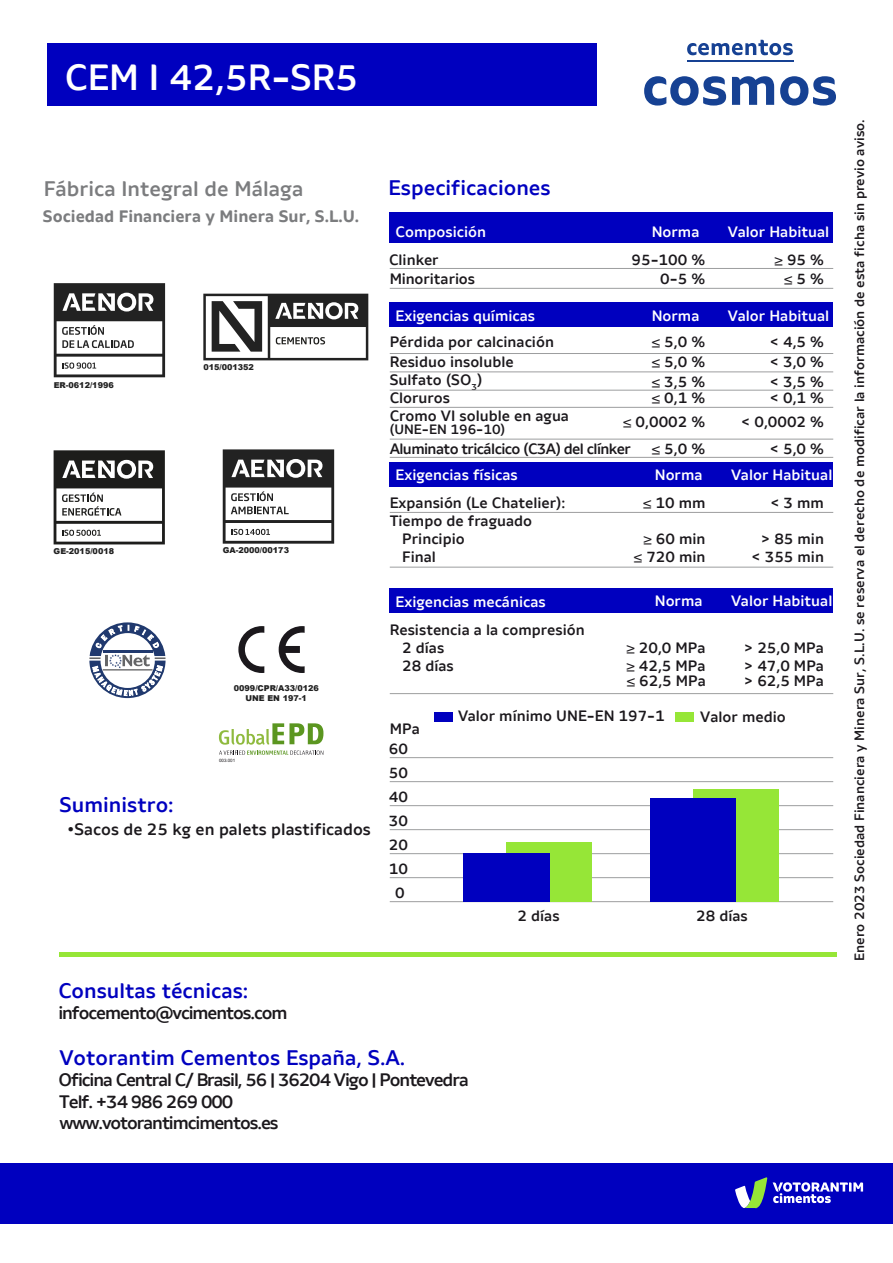
<style>
.page{position:relative;width:893px;height:1263px;background:#fff}
.page>*{position:absolute;margin:0;border:0;box-sizing:border-box;transform-origin:0 0}
.t1{font:500 36.3px "Votorantim Sans";color:#fff}
.t2{font:500 21px "Votorantim Sans";color:#0000bf}
.t3{font:500 21px "Votorantim Sans";color:#7b7c7e}
.t4{font:500 18px/21.6px "Votorantim Sans";letter-spacing:-.06em;color:#1b181c}
.t5{font:700 16.5px "Votorantim Sans";color:#7b7c7e}
.t6{font:500 16.5px "Votorantim Sans";color:#1b181c}
.t7{font:500 15px/18px "Votorantim Sans";color:#1b181c}
.t8{font:500 15px "Votorantim Sans";color:#fff}
.t9{font:500 15px "Votorantim Sans";letter-spacing:-.04em;color:#1b181c}
.t10{font:500 13.5px "Votorantim Sans";color:#1b181c}
.t11{font:900 8.1px "Arial";color:#222}
.t12{font:4.5px "Arial";color:#1b181c}
.s1{font-family:"Frutiger Next Pro";font-stretch:condensed}
</style>
<div class="page">
<hr style="left:390px;top:268px;width:443px;height:1px;background:#9d9e9f">
<hr style="left:390px;top:371px;width:443px;height:1px;background:#9d9e9f">
<hr style="left:390px;top:757px;width:443px;height:1px;background:#9d9e9f">
<hr style="left:390px;top:781px;width:443px;height:1px;background:#9d9e9f">
<hr style="left:390px;top:805px;width:443px;height:1px;background:#9d9e9f">
<hr style="left:390px;top:829px;width:443px;height:1px;background:#9d9e9f">
<hr style="left:390px;top:853px;width:443px;height:1px;background:#9d9e9f">
<hr style="left:390px;top:877px;width:443px;height:1px;background:#9d9e9f">
<div style="left:390px;top:212px;width:443px;height:31px;background:#0000bf"></div>
<div style="left:390px;top:303px;width:443px;height:24px;background:#0000bf"></div>
<hr style="left:390px;top:288px;width:443px;height:1px;background:#9d9e9f">
<hr style="left:390px;top:353px;width:443px;height:1px;background:#9d9e9f">
<hr style="left:390px;top:390px;width:443px;height:1px;background:#9d9e9f">
<hr style="left:390px;top:457px;width:443px;height:1px;background:#9d9e9f">
<hr style="left:390px;top:407px;width:443px;height:1px;background:#9d9e9f">
<hr style="left:390px;top:439px;width:443px;height:1px;background:#9d9e9f">
<hr style="left:390px;top:901px;width:443px;height:1px;background:#9d9e9f">
<div style="left:434px;top:712px;width:19px;height:9px;background:#0000bf"></div>
<div style="left:676px;top:712px;width:18px;height:9px;background:#96e637"></div>
<hr style="left:390px;top:512px;width:443px;height:1px;background:#9d9e9f">
<hr style="left:390px;top:567px;width:443px;height:1px;background:#9d9e9f">
<div style="left:390px;top:462px;width:443px;height:24px;background:#0000bf"></div>
<div style="left:390px;top:589px;width:443px;height:24px;background:#0000bf"></div>
<hr style="left:390px;top:693px;width:443px;height:1px;background:#9d9e9f">
<svg style="left:238px;top:626px;width:67px;height:47px"></svg>
<svg style="left:89px;top:622px;width:77px;height:76px"></svg>
<div style="left:506px;top:842px;width:85px;height:60px;background:#96e637"></div>
<div style="left:464px;top:854px;width:86px;height:48px;background:#0000bf"></div>
<div style="left:693px;top:789px;width:86px;height:113px;background:#96e637"></div>
<div style="left:651px;top:799px;width:85px;height:103px;background:#0000bf"></div>
<svg style="left:219px;top:723px;width:104px;height:32px"></svg>
<svg style="left:54px;top:283px;width:111px;height:94px"></svg>
<svg style="left:223px;top:449px;width:111px;height:95px"></svg>
<svg style="left:203px;top:294px;width:165px;height:66px"></svg>
<div style="left:0;top:1163px;width:893px;height:61px;background:#0000bf"></div>
<svg style="left:773px;top:1182px;width:90px;height:21px"></svg>
<svg style="left:735px;top:1177px;width:32px;height:32px"></svg>
<div style="left:59px;top:952px;width:778px;height:5px;background:#96e637"></div>
<div style="left:97px;top:44px;width:500px;height:62px;background:#0000bf"></div>
<div style="left:47px;top:44px;width:343px;height:62px;background:#0000bf"></div>
<svg style="left:644px;top:76px;width:82px;height:30px"></svg>
<svg style="left:732px;top:76px;width:42px;height:29px"></svg>
<svg style="left:780px;top:76px;width:56px;height:30px"></svg>
<hr style="left:687px;top:60px;width:106px;height:2px;background:#164193">
<svg style="left:687px;top:40px;width:106px;height:15px"></svg>
<svg style="left:54px;top:450px;width:111px;height:94px"></svg>
<h1 class="t1" style="left:65px;top:56px;width:295px">CEM I 42,5R-SR5</h1>
<h2 class="t3" style="left:44px;top:177px;width:261px">Fábrica Integral de Málaga</h2>
<p class="t5" style="left:43px;top:206px;width:318px">Sociedad Financiera y Minera Sur, S.L.U.</p>
<p class="t11" style="left:54px;top:379px;width:62px">ER-0612/1996</p>
<p class="t11" style="left:54px;top:545px;width:62px">GE-2015/0018</p>
<p class="t11" style="left:203px;top:361px;width:52px">015/001352</p>
<p class="t11" style="left:223px;top:545px;width:68px">GA-2000/00173</p>
<p class="t11" style="left:234px;top:682px;width:87px">0099/CPR/A33/0126</p>
<p class="t11" style="left:245px;top:692px;width:63px">UNE EN 197-1</p>
<p class="t12" style="left:219px;top:757px;width:18px">003.001</p>
<h2 class="t2" style="left:60px;top:792px;width:116px">Suministro:</h2>
<p class="t6" style="left:67px;top:820px;width:305px">•Sacos de 25 kg en palets plastificados</p>
<h2 class="t2" style="left:389px;top:175px;width:164px">Especificaciones</h2>
<p class="t8" style="left:396px;top:223px;width:92px">Composición</p>
<p class="t8" style="left:652px;top:223px;width:49px">Norma</p>
<p class="t8" style="left:728px;top:223px;width:103px">Valor Habitual</p>
<p class="t7" style="left:389px;top:250px;width:88px;line-height:19.5px">Clinker<br>Minoritarios</p>
<p class="t7" style="left:775px;top:250px;width:51px;line-height:19.5px;text-align:right"><span class="s1">≥</span> 95 % <span class="s1">≤</span> 5 %</p>
<p class="t7" style="left:632px;top:249px;width:75px;line-height:19.5px;text-align:right">95-100 %<br>0-5 %</p>
<p class="t8" style="left:396px;top:307px;width:141px">Exigencias químicas</p>
<p class="t8" style="left:652px;top:307px;width:49px">Norma</p>
<p class="t8" style="left:728px;top:307px;width:103px">Valor Habitual</p>
<p class="t7" style="left:390px;top:333px;width:166px">Pérdida por calcinación</p>
<p class="t7" style="left:652px;top:333px;width:55px"><span class="s1">≤</span> 5,0 %</p>
<p class="t7" style="left:769px;top:333px;width:56px">&lt; 4,5 %</p>
<p class="t7" style="left:390px;top:353px;width:125px">Residuo insoluble</p>
<p class="t7" style="left:652px;top:353px;width:55px"><span class="s1">≤</span> 5,0 %</p>
<p class="t7" style="left:769px;top:353px;width:56px">&lt; 3,0 %</p>
<p class="t7" style="left:390px;top:371px;width:94px">Sulfato (SO<sub>3</sub>)</p>
<p class="t7" style="left:652px;top:372px;width:55px"><span class="s1">≤</span> 3,5 %</p>
<p class="t7" style="left:769px;top:372px;width:56px">&lt; 3,5 %</p>
<p class="t7" style="left:390px;top:388px;width:62px">Cloruros</p>
<p class="t7" style="left:652px;top:388px;width:55px"><span class="s1">≤</span> 0,1 %</p>
<p class="t7" style="left:769px;top:388px;width:56px">&lt; 0,1 %</p>
<p class="t7" style="left:390px;top:407px;width:181px">Cromo VI soluble en agua</p>
<p class="t10" style="left:390px;top:422px;width:117px">(UNE-EN 196-10)</p>
<p class="t7" style="left:623px;top:412px;width:83px"><span class="s1">≤</span> 0,0002 %</p>
<p class="t7" style="left:741px;top:412px;width:85px">&lt; 0,0002 %</p>
<p class="t9" style="left:390px;top:440px;width:243px">Aluminato tricálcico (C3A) del clínker</p>
<p class="t7" style="left:652px;top:440px;width:55px"><span class="s1">≤</span> 5,0 %</p>
<p class="t7" style="left:769px;top:440px;width:56px">&lt; 5,0 %</p>
<p class="t8" style="left:396px;top:466px;width:124px">Exigencias físicas</p>
<p class="t7" style="left:390px;top:493px;width:177px">Expansión (Le Chatelier):</p>
<p class="t7" style="left:390px;top:511px;width:144px">Tiempo de fraguado</p>
<p class="t7" style="left:402px;top:529px;width:64px">Principio</p>
<p class="t7" style="left:402px;top:547px;width:35px">Final</p>
<p class="t8" style="left:396px;top:593px;width:152px">Exigencias mecánicas</p>
<p class="t7" style="left:402px;top:621px;width:184px;text-indent:-12px">Resistencia a la compresión<br>2 días<br>28 días</p>
<p class="t8" style="left:655px;top:466px;width:49px">Norma</p>
<p class="t8" style="left:731px;top:466px;width:103px">Valor Habitual</p>
<p class="t7" style="left:643px;top:494px;width:64px"><span class="s1">≤</span> 10 mm</p>
<p class="t7" style="left:634px;top:530px;width:73px;text-align:right"><span class="s1">≥</span> 60 min <span class="s1">≤</span> 720 min</p>
<p class="t7" style="left:770px;top:494px;width:56px">&lt; 3 mm</p>
<p class="t7" style="left:751px;top:530px;width:74px;text-align:right">&gt; 85 min &lt; 355 min</p>
<p class="t8" style="left:655px;top:592px;width:49px">Norma</p>
<p class="t8" style="left:731px;top:592px;width:103px">Valor Habitual</p>
<p class="t7" style="left:626px;top:639px;width:81px"><span class="s1">≥</span> 20,0 MPa <span class="s1">≥</span> 42,5 MPa</p>
<p class="t7" style="left:627px;top:672px;width:81px"><span class="s1">≤</span> 62,5 MPa</p>
<p class="t7" style="left:744px;top:672px;width:82px">&gt; 62,5 MPa</p>
<p class="t7" style="left:744px;top:639px;width:82px">&gt; 25,0 MPa &gt; 47,0 MPa</p>
<p class="t7" style="left:389px;top:719px;width:32px;line-height:19.5px">MPa<br>60</p>
<p class="t7" style="left:389px;top:761px;width:21px;line-height:24px;text-align:center">50<br>40<br>30<br>20<br>10<br>0</p>
<p class="t7" style="left:458px;top:707px;width:208px">Valor mínimo UNE-EN 197-1</p>
<p class="t7" style="left:700px;top:708px;width:87px">Valor medio</p>
<p class="t7" style="left:517px;top:907px;width:44px">2 días</p>
<p class="t7" style="left:696px;top:907px;width:53px">28 días</p>
<h2 class="t2" style="left:58px;top:978px;width:191px">Consultas técnicas:</h2>
<p class="t4" style="left:58px;top:1002px;width:231px">infocemento@vcimentos.com</p>
<h2 class="t2" style="left:59px;top:1045px;width:347px">Votorantim Cementos España, S.A.</h2>
<p class="t4" style="left:59px;top:1069px;width:412px">Oficina Central C/ Brasil, 56 | 36204 Vigo | Pontevedra<br>Telf. +34 986 269 000<br>www.votorantimcimentos.es</p>
<p class="t10" style="left:852px;top:961px;width:843px;rotate:-90deg">Enero 2023 Sociedad Financiera y Minera Sur, S.L.U. se reserva el derecho de modificar la información de esta ficha sin previo aviso.</p>
</div>
